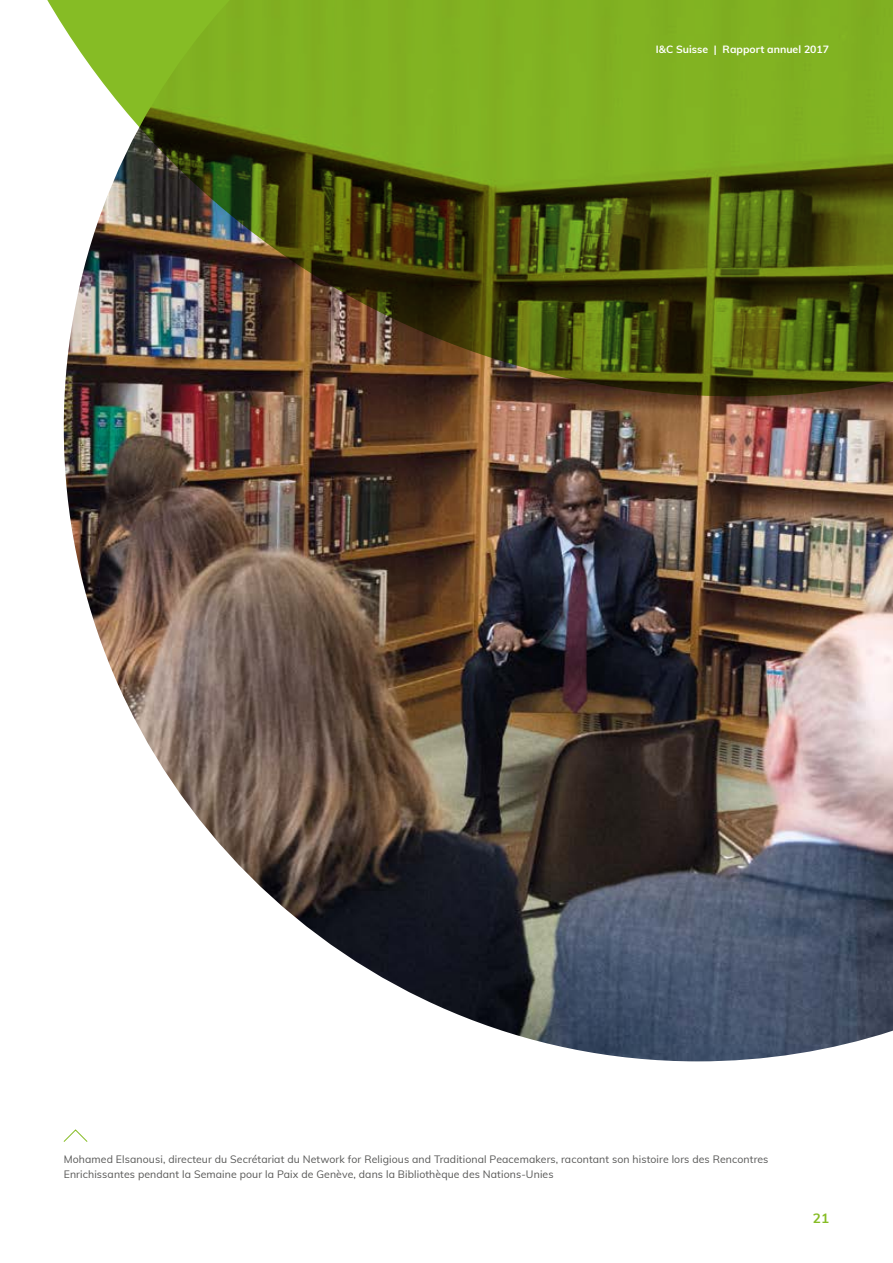
<style>
.page{position:relative;width:893px;height:1263px;background:#fff}
.page>*{position:absolute;margin:0;border:0;box-sizing:border-box;transform-origin:0 0}
.t1{font:700 13.5px "Muli";color:#86bc25}
.t2{font:10.5px/15px "Muli";letter-spacing:.01em;color:#575756}
.t3{font:700 10.5px "Muli";color:#fff}
</style>
<div class="page">
<svg style="left:63px;top:1129px;width:25px;height:13px"></svg>
<img style="left:64px;top:396px;width:829px;height:665px">
<img style="left:47px;top:0;width:846px;height:396px">
<p class="t3" style="left:656px;top:42px;width:175px">I&amp;C Suisse | Rapport annuel 2017</p>
<p class="t2" style="left:64px;top:1151px;width:706px">Mohamed Elsanousi, directeur du Secrétariat du Network for Religious and Traditional Peacemakers, racontant son histoire lors des Rencontres<br>Enrichissantes pendant la Semaine pour la Paix de Genève, dans la Bibliothèque des Nations-Unies</p>
<p class="t1" style="left:813px;top:1209px;width:18px">21</p>
</div>
